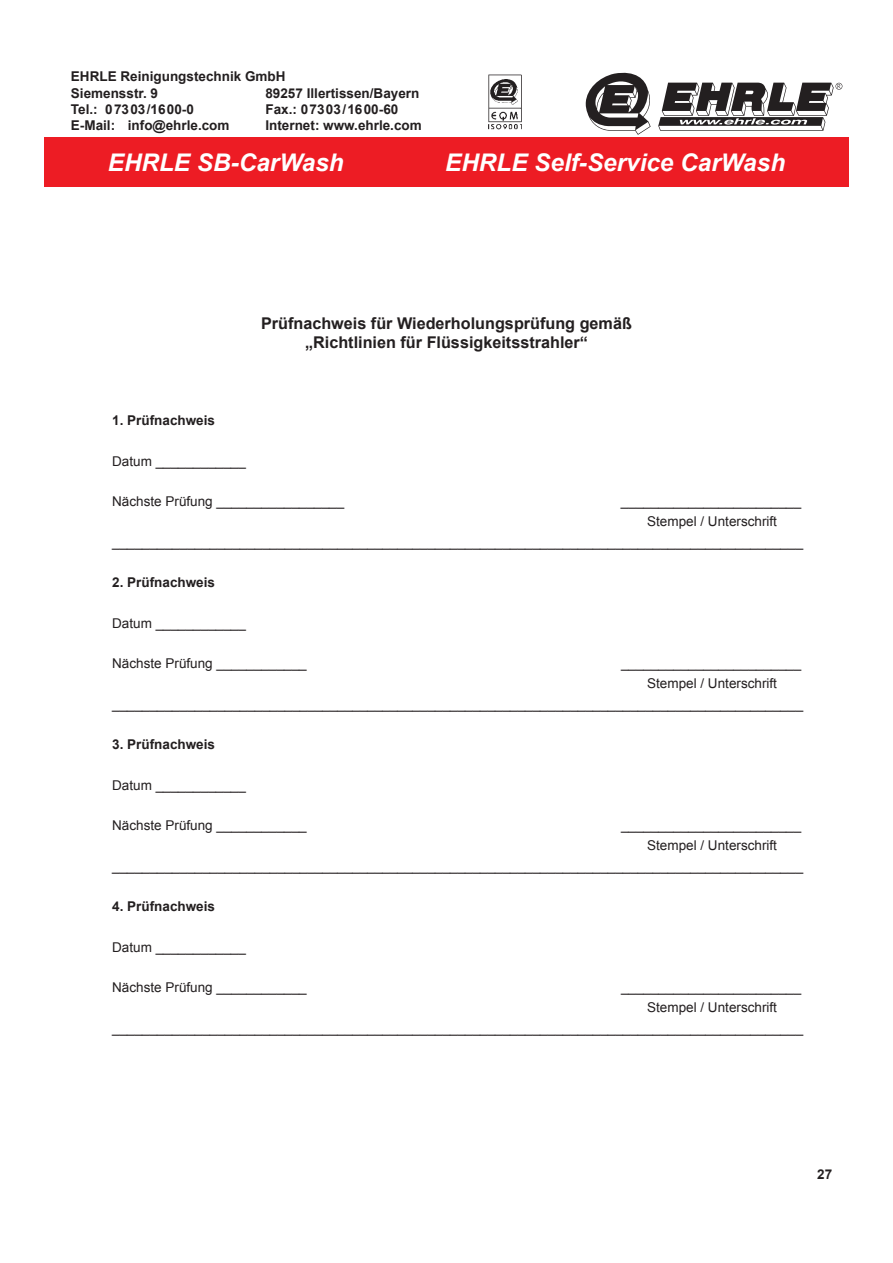
<style>
.page{position:relative;width:893px;height:1263px;background:#fff}
.page>*{position:absolute;margin:0;border:0;box-sizing:border-box;transform-origin:0 0}
.t1{font:italic 700 24.3px "Arial";color:#fff}
.t2{font:700 16.2px/19.5px "Arial";color:#231f20;text-align:center}
.t3{font:13.5px "Arial";color:#231f20}
.t4{font:700 13.5px/16.2px "Arial";color:#231f20}
</style>
<div class="page">
<div style="left:44px;top:138px;width:804px;height:49px;background:#ed1c24"></div>
<svg style="left:585px;top:72px;width:257px;height:63px"></svg>
<img style="left:488px;top:74px;width:34px;height:56px">
<p class="t4" style="left:71px;top:69px;width:216px">EHRLE Reinigungstechnik GmbH<br>Siemensstr. 9</p>
<p class="t4" style="left:265px;top:85px;width:155px">89257 Illertissen/Bayern</p>
<p class="t4" style="left:71px;top:101px;width:124px">Tel.: 07303/1600-0</p>
<p class="t4" style="left:265px;top:101px;width:134px">Fax.: 07303/1600-60</p>
<p class="t4" style="left:71px;top:117px;width:160px">E-Mail: info@ehrle.com</p>
<p class="t4" style="left:265px;top:117px;width:158px">Internet: www.ehrle.com</p>
<p class="t1" style="left:108px;top:149px;width:237px">EHRLE SB-CarWash</p>
<p class="t1" style="left:445px;top:149px;width:341px">EHRLE Self-Service CarWash</p>
<p class="t2" style="left:261px;top:313px;width:372px">Prüfnachweis für Wiederholungsprüfung gemäß „Richtlinien für Flüssigkeitsstrahler“</p>
<p class="t4" style="left:112px;top:412px;width:104px">1. Prüfnachweis</p>
<p class="t3" style="left:112px;top:453px;width:135px">Datum ____________</p>
<p class="t3" style="left:112px;top:494px;width:233px">Nächste Prüfung _________________</p>
<p class="t3" style="left:621px;top:494px;width:182px">________________________</p>
<p class="t3" style="left:647px;top:514px;width:131px">Stempel / Unterschrift</p>
<p class="t3" style="left:112px;top:534px;width:692px">____________________________________________________________________________________________</p>
<p class="t4" style="left:112px;top:574px;width:104px">2. Prüfnachweis</p>
<p class="t3" style="left:112px;top:615px;width:135px">Datum ____________</p>
<p class="t3" style="left:112px;top:656px;width:196px">Nächste Prüfung ____________</p>
<p class="t3" style="left:621px;top:656px;width:182px">________________________</p>
<p class="t3" style="left:647px;top:676px;width:131px">Stempel / Unterschrift</p>
<p class="t3" style="left:112px;top:696px;width:692px">____________________________________________________________________________________________</p>
<p class="t4" style="left:112px;top:736px;width:104px">3. Prüfnachweis</p>
<p class="t3" style="left:112px;top:777px;width:135px">Datum ____________</p>
<p class="t3" style="left:112px;top:818px;width:196px">Nächste Prüfung ____________</p>
<p class="t3" style="left:621px;top:818px;width:182px">________________________</p>
<p class="t3" style="left:647px;top:838px;width:131px">Stempel / Unterschrift</p>
<p class="t3" style="left:112px;top:858px;width:692px">____________________________________________________________________________________________</p>
<p class="t4" style="left:112px;top:898px;width:104px">4. Prüfnachweis</p>
<p class="t3" style="left:112px;top:939px;width:135px">Datum ____________</p>
<p class="t3" style="left:112px;top:980px;width:196px">Nächste Prüfung ____________</p>
<p class="t3" style="left:621px;top:980px;width:182px">________________________</p>
<p class="t3" style="left:647px;top:1000px;width:131px">Stempel / Unterschrift</p>
<p class="t3" style="left:112px;top:1020px;width:692px">____________________________________________________________________________________________</p>
<p class="t4" style="left:817px;top:1166px;width:17px">27</p>
</div>
